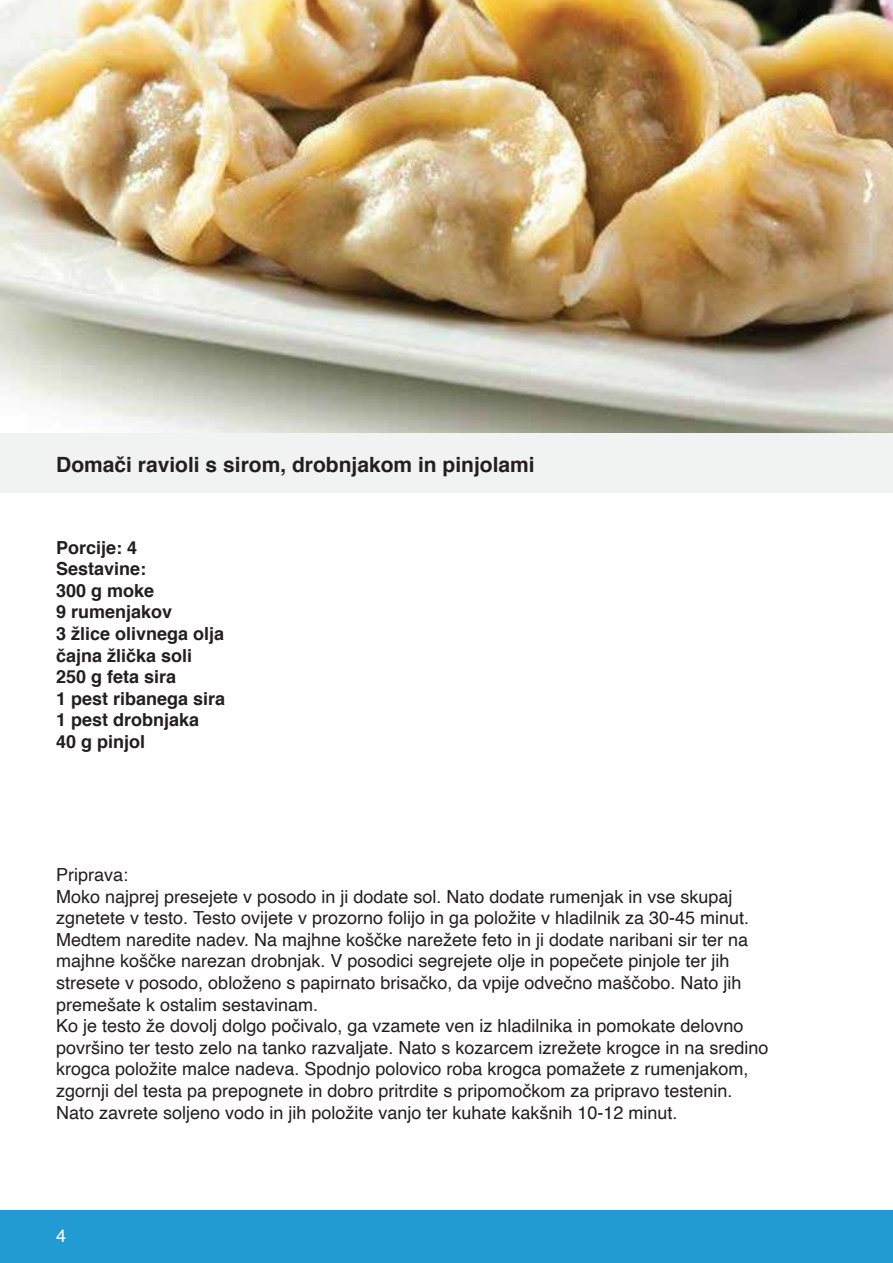
<style>
.page{position:relative;width:893px;height:1263px;background:#fff}
.page>*{position:absolute;margin:0;border:0;box-sizing:border-box;transform-origin:0 0}
.t1{font:700 21px "Helvetica";color:#231f20}
.t2{font:18px/21.6px "Helvetica";color:#231f20}
.t3{font:700 18px/21.6px "Helvetica";color:#231f20}
.t4{font:18px "Helvetica";color:#fff}
</style>
<div class="page">
<div style="left:0;top:1210px;width:893px;height:53px;background:#229bd3"></div>
<div style="left:0;top:433px;width:893px;height:60px;background:#f1f2f2"></div>
<img style="left:0;top:0;width:893px;height:433px">
<p class="t1" style="left:56px;top:447px;width:480px">Domači ravioli s sirom, drobnjakom in pinjolami</p>
<p class="t3" style="left:56px;top:537px;width:171px">Porcije: 4<br>Sestavine:<br>300 g moke<br>9 rumenjakov<br>3 žlice olivnega olja čajna žlička soli<br>250 g feta sira<br>1 pest ribanega sira<br>1 pest drobnjaka<br>40 g pinjol</p>
<p class="t2" style="left:56px;top:864px;width:714px">Priprava:<br>Moko najprej presejete v posodo in ji dodate sol. Nato dodate rumenjak in vse skupaj zgnetete v testo. Testo ovijete v prozorno folijo in ga položite v hladilnik za 30-45 minut.  Medtem naredite nadev. Na majhne koščke narežete feto in ji dodate naribani sir ter na majhne koščke narezan drobnjak. V posodici segrejete olje in popečete pinjole ter jih stresete v posodo, obloženo s papirnato brisačko, da vpije odvečno maščobo. Nato jih premešate k ostalim sestavinam.<br> Ko je testo že dovolj dolgo počivalo, ga vzamete ven iz hladilnika in pomokate delovno površino ter testo zelo na tanko razvaljate. Nato s kozarcem izrežete krogce in na sredino krogca položite malce nadeva. Spodnjo polovico roba krogca pomažete z rumenjakom, zgornji del testa pa prepognete in dobro pritrdite s pripomočkom za pripravo testenin.<br>Nato zavrete soljeno vodo in jih položite vanjo ter kuhate kakšnih 10-12 minut.</p>
<p class="t4" style="left:56px;top:1225px;width:12px">4</p>
</div>
